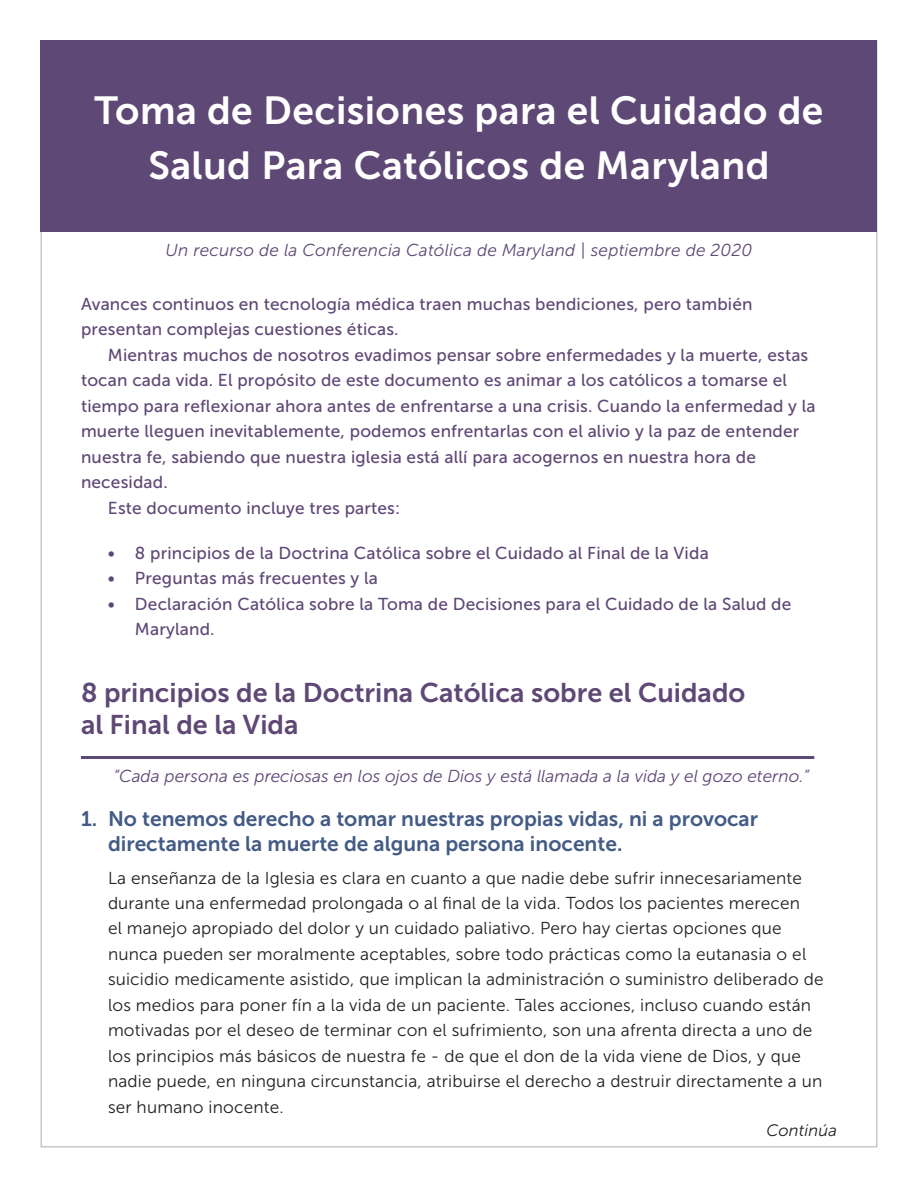
<style>
.page{position:relative;width:918px;height:1188px;background:#fff}
.page>*{position:absolute;margin:0;border:0;box-sizing:border-box;transform-origin:0 0}
.t1{font:39px/55.5px "Museo Sans 700";letter-spacing:.01em;color:#fff;text-align:center}
.t2{font:27px/32.4px "Museo Sans 700";color:#5e4875}
.t3{font:21px/25.5px "Museo Sans 700";color:#435b85}
.t4{font:17.25px/25.5px "Museo Sans 300";letter-spacing:.01em;color:#231f20}
.t5{font:17.25px/25.5px "Museo Sans 500";letter-spacing:.01em;color:#5e4875}
.t6{font:italic 17.25px "Museo Sans 300";color:#5e4875}
.t7{font:italic 16.5px "Museo Sans 300";letter-spacing:.01em;color:#231f20}
</style>
<div class="page">
<div style="left:40px;top:40px;width:838px;height:192px;background:#5e4875"></div>
<hr style="left:81px;top:756px;width:733px;height:3px;background:#5e4875">
<h1 class="t1" style="left:94px;top:83px;width:731px">Toma de Decisiones para el Cuidado de<br>Salud Para Católicos de Maryland</h1>
<p class="t6" style="left:166px;top:241px;width:588px">Un recurso de la Conferencia Católica de Maryland | septiembre de 2020</p>
<p class="t5" style="left:81px;top:291px;width:673px">Avances continuos en tecnología médica traen muchas bendiciones, pero también presentan complejas cuestiones éticas.</p>
<p class="t5" style="left:108px;top:342px;width:702px">Mientras muchos de nosotros evadimos pensar sobre enfermedades y la muerte, estas</p>
<p class="t5" style="left:81px;top:368px;width:708px">tocan cada vida. El propósito de este documento es animar a los católicos a tomarse el</p>
<p class="t5" style="left:81px;top:393px;width:736px">tiempo para reflexionar ahora antes de enfrentarse a una crisis. Cuando la enfermedad y la</p>
<p class="t5" style="left:81px;top:419px;width:720px">muerte lleguen inevitablemente, podemos enfrentarlas con el alivio y la paz de entender</p>
<p class="t5" style="left:81px;top:444px;width:676px">nuestra fe, sabiendo que nuestra iglesia está allí para acogernos en nuestra hora de</p>
<p class="t5" style="left:81px;top:470px;width:88px">necesidad.</p>
<p class="t5" style="left:108px;top:495px;width:294px">Este documento incluye tres partes:</p>
<p class="t5" style="left:108px;top:540px;width:602px">• 8 principios de la Doctrina Católica sobre el Cuidado al Final de la Vida</p>
<p class="t5" style="left:108px;top:566px;width:272px">• Preguntas más frecuentes y la</p>
<p class="t5" style="left:135px;top:591px;width:658px;text-indent:-27px">• Declaración Católica sobre la Toma de Decisiones para el Cuidado de la Salud de<br>Maryland.</p>
<h2 class="t2" style="left:81px;top:676px;width:666px">8 principios de la Doctrina Católica sobre el Cuidado al Final de la Vida</h2>
<p class="t6" style="left:113px;top:767px;width:697px">“Cada persona es preciosas en los ojos de Dios y está llamada a la vida y el gozo eterno.”</p>
<p class="t3" style="left:108px;top:806px;width:652px;text-indent:-27px">1. No tenemos derecho a tomar nuestras propias vidas, ni a provocar directamente la muerte de alguna persona inocente.</p>
<p class="t4" style="left:108px;top:865px;width:717px">La enseñanza de la Iglesia es clara en cuanto a que nadie debe sufrir innecesariamente durante una enfermedad prolongada o al final de la vida. Todos los pacientes merecen<br>el manejo apropiado del dolor y un cuidado paliativo. Pero hay ciertas opciones que nunca pueden ser moralmente aceptables, sobre todo prácticas como la eutanasia o el suicidio medicamente asistido, que implican la administración o suministro deliberado de los medios para poner fín a la vida de un paciente. Tales acciones, incluso cuando están motivadas por el deseo de terminar con el sufrimiento, son una afrenta directa a uno de los principios más básicos de nuestra fe - de que el don de la vida viene de Dios, y que nadie puede, en ninguna circunstancia, atribuirse el derecho a destruir directamente a un ser humano inocente.</p>
<p class="t7" style="left:766px;top:1121px;width:72px">Continúa</p>
</div>
